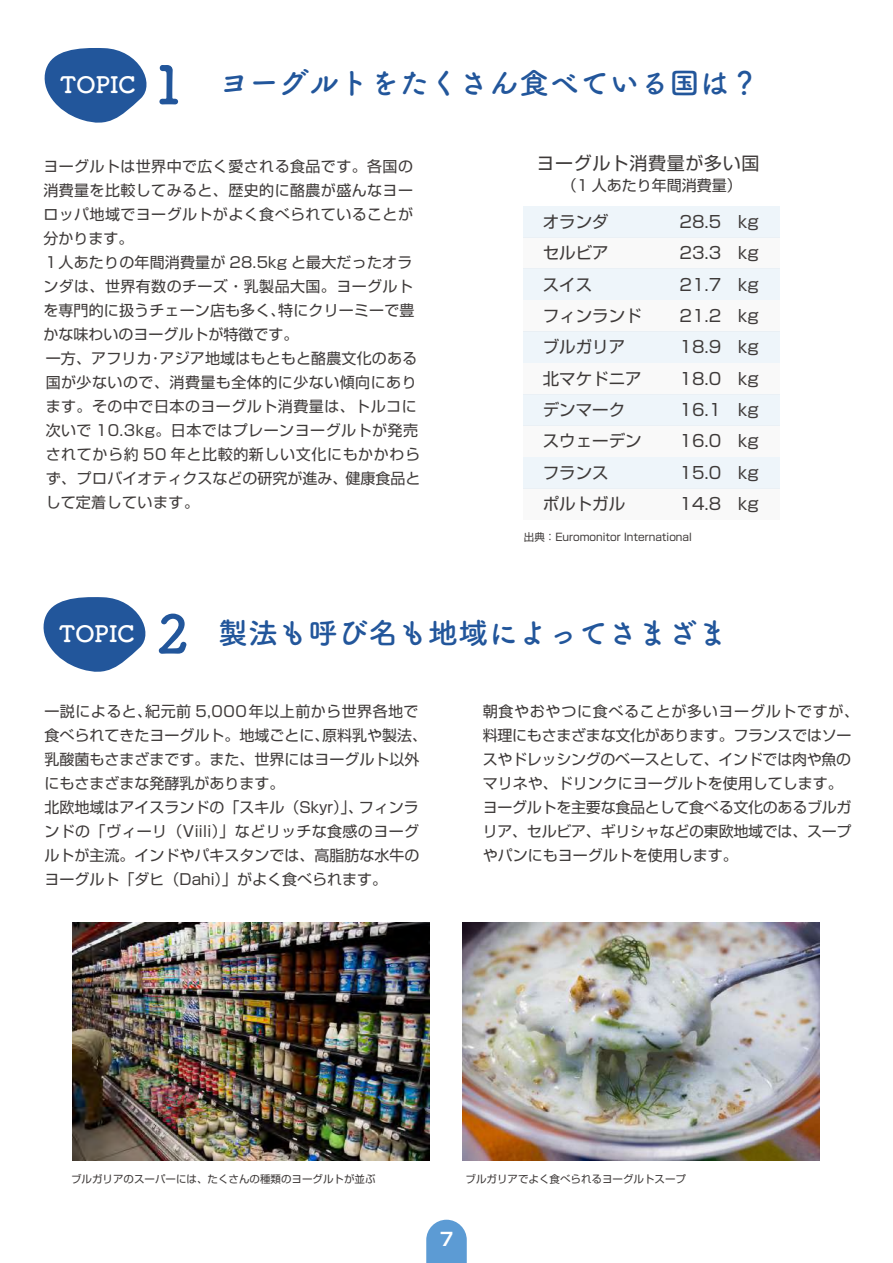
<style>
.page{position:relative;width:893px;height:1263px;background:#fff}
.page>*{position:absolute;margin:0;border:0;box-sizing:border-box;transform-origin:0 0}
.t1{font:700 30px "Apple Tsuku B Rd Gothic";color:#22569b}
.t2{font:700 22.5px "Apple Tsuku B Rd Gothic";color:#fff}
.t3{font:18px "Shin Go Pro";letter-spacing:.035em;color:#3e3a39}
.t4{font:700 18px "Shin Go Pro De";color:#fff}
.t5{font:16.5px/31.3px "Shin Go Pro";color:#3e3a39;text-align:justify}
.t6{font:15px/24px "Shin Go Pro";letter-spacing:.03em;color:#3e3a39}
.t7{font:15px/24px "Shin Go Pro";letter-spacing:.01em;color:#3e3a39}
.t8{font:15px/24px "Shin Go Pro";letter-spacing:-.015em;color:#3e3a39}
.t9{font:10.5px "Shin Go Pro";color:#3e3a39}
.s1{font-size:52.5px}
</style>
<div class="page">
<svg style="left:44px;top:48px;width:103px;height:75px"></svg>
<svg style="left:43px;top:597px;width:103px;height:75px"></svg>
<svg style="left:426px;top:1220px;width:41px;height:43px;background:#6da5d8"></svg>
<img style="left:463px;top:922px;width:357px;height:238px">
<img style="left:72px;top:922px;width:358px;height:238px">
<div style="left:523px;top:269px;width:257px;height:31px;background:#eef5fa"></div>
<div style="left:523px;top:300px;width:257px;height:31px;background:#f9f9f9"></div>
<div style="left:523px;top:207px;width:257px;height:31px;background:#eef5fa"></div>
<div style="left:523px;top:238px;width:257px;height:31px;background:#f9f9f9"></div>
<div style="left:523px;top:394px;width:257px;height:31px;background:#eef5fa"></div>
<div style="left:523px;top:425px;width:257px;height:32px;background:#f9f9f9"></div>
<div style="left:523px;top:457px;width:257px;height:31px;background:#eef5fa"></div>
<div style="left:523px;top:488px;width:257px;height:31px;background:#f9f9f9"></div>
<div style="left:523px;top:332px;width:257px;height:31px;background:#eef5fa"></div>
<div style="left:523px;top:363px;width:257px;height:31px;background:#f9f9f9"></div>
<h2 class="t2" style="left:60px;top:67px;width:77px">TOPIC</h2>
<h1 class="t1" style="left:142px;top:59px;width:619px"><span class="s1">１</span> ヨーグルトをたくさん食べている国は？</h1>
<p class="t6" style="left:43px;top:152px;width:373px">ヨーグルトは世界中で広く愛される食品です。各国の消費量を比較してみると、歴史的に酪農が盛んなヨーロッパ地域でヨーグルトがよく食べられていることが分かります。<br>１人あたりの年間消費量が 28.5kg と最大だったオランダは、世界有数のチーズ・乳製品大国。ヨーグルトを専門的に扱うチェーン店も多く､特にクリーミーで豊かな味わいのヨーグルトが特徴です。</p>
<p class="t6" style="left:46px;top:345px;width:376px">一方、アフリカ･アジア地域はもともと酪農文化のある国が少ないので、消費量も全体的に少ない傾向にあります。その中で日本のヨーグルト消費量は、トルコに次いで 10.3kg。日本ではプレーンヨーグルトが発売されてから約 50 年と比較的新しい文化にもかかわらず、プロバイオティクスなどの研究が進み、健康食品として定着しています。</p>
<p class="t3" style="left:536px;top:148px;width:224px">ヨーグルト消費量が多い国</p>
<p class="t7" style="left:562px;top:171px;width:182px">（1 人あたり年間消費量）</p>
<p class="t5" style="left:543px;top:204px;width:100px;text-align:left">オランダ<br>セルビア<br>スイス<br>フィンランドブルガリア北マケドニアデンマークスウェーデンフランス<br>ポルトガル</p>
<p class="t5" style="left:679px;top:204px;width:43px">28.5<br>23.3<br>21.7<br>21.2<br>18.9<br>18.0<br>16.1<br>16.0<br>15.0<br>14.8</p>
<p class="t5" style="left:738px;top:204px;width:22px">kg kg kg kg kg kg kg kg kg kg</p>
<p class="t9" style="left:524px;top:528px;width:170px">出典：Euromonitor International</p>
<h2 class="t2" style="left:59px;top:616px;width:99px">TOPIC　</h2>
<h1 class="t1" style="left:157px;top:610px;width:573px"><span class="s1">2</span> 製法も呼び名も地域によってさまざま</h1>
<p class="t7" style="left:45px;top:697px;width:384px">一説によると､紀元前 5,000年以上前から世界各地で食べられてきたヨーグルト。地域ごとに､原料乳や製法、乳酸菌もさまざまです。また、世界にはヨーグルト以外にもさまざまな発酵乳があります。<br>北欧地域はアイスランドの「スキル（Skyr）」、フィンランドの「ヴィーリ（Viili）」などリッチな食感のヨーグルトが主流。インドやパキスタンでは、高脂肪な水牛のヨーグルト「ダヒ（Dahi）」がよく食べられます。</p>
<p class="t8" style="left:483px;top:697px;width:378px">朝食やおやつに食べることが多いヨーグルトですが、料理にもさまざまな文化があります。フランスではソースやドレッシングのベースとして、インドでは肉や魚のマリネや、ドリンクにヨーグルトを使用してします。ヨーグルトを主要な食品として食べる文化のあるブルガリア、セルビア、ギリシャなどの東欧地域では、スープやパンにもヨーグルトを使用します。</p>
<p class="t9" style="left:71px;top:1170px;width:306px">ブルガリアのスーパーには、たくさんの種類のヨーグルトが並ぶ</p>
<p class="t9" style="left:466px;top:1170px;width:222px">ブルガリアでよく食べられるヨーグルトスープ</p>
<p class="t4" style="left:440px;top:1224px;width:15px">7</p>
</div>
